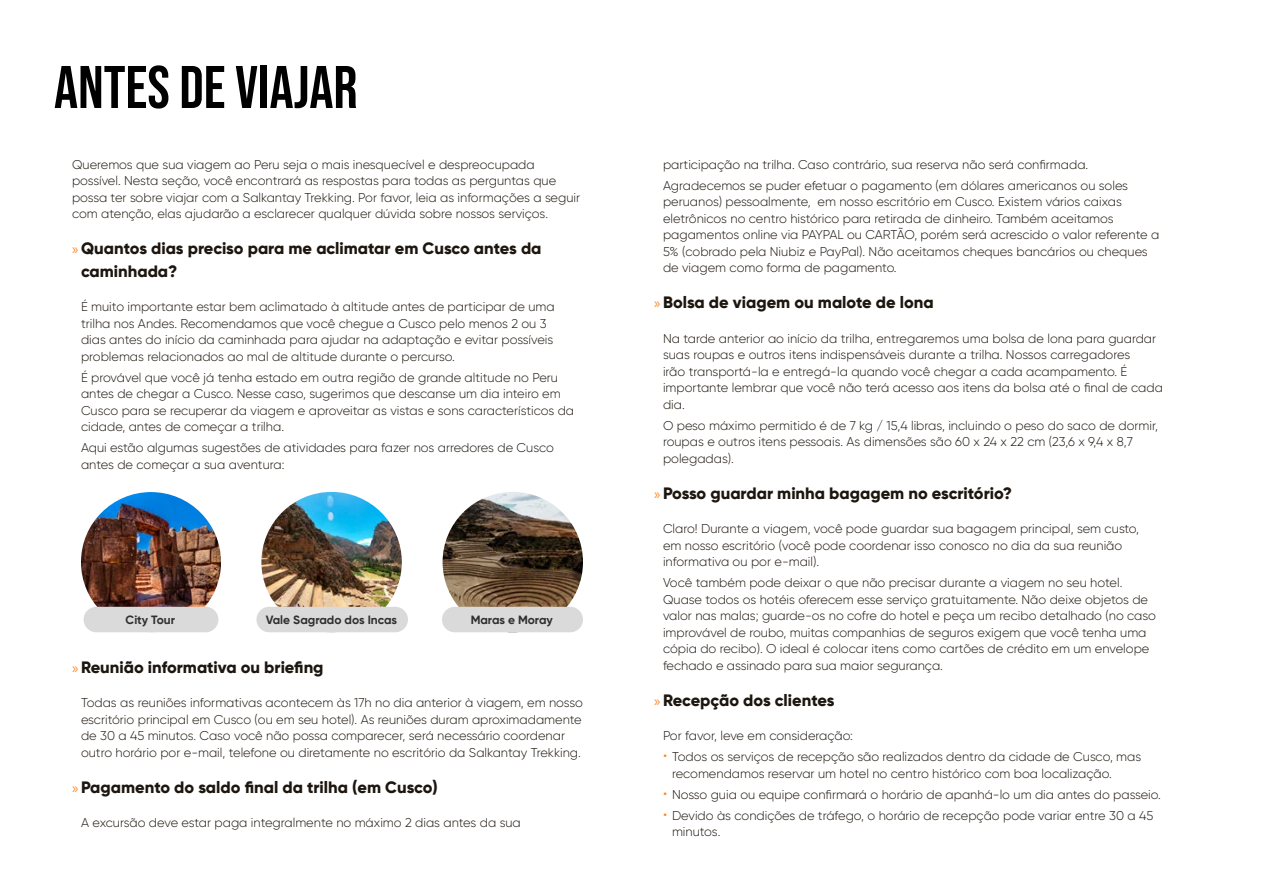
<style>
.page{position:relative;width:1263px;height:893px;background:#fff}
.page>*{position:absolute;margin:0;border:0;box-sizing:border-box;transform-origin:0 0}
.t1{font:60px "Bebas Neue";color:#000}
.t2{font:800 16.5px/22.5px "Gilroy";color:#1d160f}
.t3{font:300 12.75px/16.5px "Gilroy";color:#1d160f}
.t4{font:700 12px "Gilroy";color:#2f2f2f}
.s1{font-family:"Myriad Pro";font-weight:400;font-size:15px;color:#ff8826}
.s2{font-size:15px;color:#ff8826}
</style>
<div class="page">
<img style="left:81px;top:492px;width:140px;height:140px;border-radius:70px">
<img style="left:261px;top:492px;width:141px;height:140px;border-radius:70px">
<img style="left:443px;top:492px;width:140px;height:140px;border-radius:70px">
<div style="left:84px;top:607px;width:134px;height:25px;background:#dadada;border-radius:13px"></div>
<div style="left:256px;top:607px;width:152px;height:25px;background:#dadada;border-radius:13px"></div>
<div style="left:442px;top:607px;width:141px;height:25px;background:#dadada;border-radius:13px"></div>
<h1 class="t1" style="left:54px;top:53px;width:305px">ANTES DE VIAJAR</h1>
<p class="t3" style="left:72px;top:156px;width:510px">Queremos que sua viagem ao Peru seja o mais inesquecível e despreocupada possível. Nesta seção, você encontrará as respostas para todas as perguntas que possa ter sobre viajar com a Salkantay Trekking. Por favor, leia as informações a seguir com atenção, elas ajudarão a esclarecer qualquer dúvida sobre nossos serviços.</p>
<p class="t2" style="left:81px;top:237px;width:462px;text-indent:-9px"><span class="s1">»</span> Quantos dias preciso para me aclimatar em Cusco antes da caminhada?</p>
<p class="t3" style="left:81px;top:299px;width:475px">É muito importante estar bem aclimatado à altitude antes de participar de uma trilha nos Andes. Recomendamos que você chegue a Cusco pelo menos 2 ou 3 dias antes do início da caminhada para ajudar na adaptação e evitar possíveis problemas relacionados ao mal de altitude durante o percurso.</p>
<p class="t3" style="left:81px;top:369px;width:495px">É provável que você já tenha estado em outra região de grande altitude no Peru antes de chegar a Cusco. Nesse caso, sugerimos que descanse um dia inteiro em Cusco para se recuperar da viagem e aproveitar as vistas e sons característicos da cidade, antes de começar a trilha.</p>
<p class="t3" style="left:81px;top:440px;width:474px">Aqui estão algumas sugestões de atividades para fazer nos arredores de Cusco antes de começar a sua aventura:</p>
<p class="t4" style="left:126px;top:612px;width:51px">City Tour</p>
<p class="t4" style="left:266px;top:612px;width:133px">Vale Sagrado dos Incas</p>
<p class="t4" style="left:471px;top:612px;width:84px">Maras e Moray</p>
<p class="t2" style="left:72px;top:656px;width:253px"><span class="s1">»</span> Reunião informativa ou briefing</p>
<p class="t3" style="left:81px;top:694px;width:503px">Todas as reuniões informativas acontecem às 17h no dia anterior à viagem, em nosso escritório principal em Cusco (ou em seu hotel). As reuniões duram aproximadamente de 30 a 45 minutos. Caso você não possa comparecer, será necessário coordenar outro horário por e-mail, telefone ou diretamente no escritório da Salkantay Trekking.</p>
<p class="t2" style="left:72px;top:776px;width:367px"><span class="s1">»</span> Pagamento do saldo final da trilha (em Cusco)</p>
<p class="t3" style="left:81px;top:814px;width:441px">A excursão deve estar paga integralmente no máximo 2 dias antes da sua</p>
<p class="t3" style="left:663px;top:154px;width:467px;line-height:21px">participação na trilha. Caso contrário, sua reserva não será confirmada.<br>Agradecemos se puder efetuar o pagamento (em dólares americanos ou soles</p>
<p class="t3" style="left:663px;top:194px;width:498px">peruanos) pessoalmente, em nosso escritório em Cusco. Existem vários caixas eletrônicos no centro histórico para retirada de dinheiro. Também aceitamos pagamentos online via PAYPAL ou CARTÃO, porém será acrescido o valor referente a 5% (cobrado pela Niubiz e PayPal). Não aceitamos cheques bancários ou cheques de viagem como forma de pagamento.</p>
<p class="t2" style="left:654px;top:291px;width:281px"><span class="s1">»</span> Bolsa de viagem ou malote de lona</p>
<p class="t3" style="left:663px;top:330px;width:501px">Na tarde anterior ao início da trilha, entregaremos uma bolsa de lona para guardar suas roupas e outros itens indispensáveis durante a trilha. Nossos carregadores<br>irão transportá-la e entregá-la quando você chegar a cada acampamento. É importante lembrar que você não terá acesso aos itens da bolsa até o final de cada dia.</p>
<p class="t3" style="left:663px;top:417px;width:497px">O peso máximo permitido é de 7 kg / 15,4 libras, incluindo o peso do saco de dormir, roupas e outros itens pessoais. As dimensões são 60 x 24 x 22 cm (23,6 x 9,4 x 8,7 polegadas).</p>
<p class="t2" style="left:654px;top:482px;width:359px"><span class="s1">»</span> Posso guardar minha bagagem no escritório?</p>
<p class="t3" style="left:663px;top:521px;width:478px">Claro! Durante a viagem, você pode guardar sua bagagem principal, sem custo, em nosso escritório (você pode coordenar isso conosco no dia da sua reunião informativa ou por e-mail).</p>
<p class="t3" style="left:663px;top:575px;width:494px">Você também pode deixar o que não precisar durante a viagem no seu hotel.<br>Quase todos os hotéis oferecem esse serviço gratuitamente. Não deixe objetos de valor nas malas; guarde-os no cofre do hotel e peça um recibo detalhado (no caso improvável de roubo, muitas companhias de seguros exigem que você tenha uma cópia do recibo). O ideal é colocar itens como cartões de crédito em um envelope fechado e assinado para sua maior segurança.</p>
<p class="t2" style="left:654px;top:689px;width:182px"><span class="s1">»</span> Recepção dos clientes</p>
<p class="t3" style="left:663px;top:728px;width:191px">Por favor, leve em consideração:</p>
<p class="t3" style="left:672px;top:749px;width:471px;text-indent:-9px"><span class="s2">•</span> Todos os serviços de recepção são realizados dentro da cidade de Cusco, mas recomendamos reservar um hotel no centro histórico com boa localização.</p>
<p class="t3" style="left:663px;top:786px;width:499px"><span class="s2">•</span> Nosso guia ou equipe confirmará o horário de apanhá-lo um dia antes do passeio.</p>
<p class="t3" style="left:672px;top:807px;width:483px;text-indent:-9px"><span class="s2">•</span> Devido às condições de tráfego, o horário de recepção pode variar entre 30 a 45 minutos.</p>
</div>
